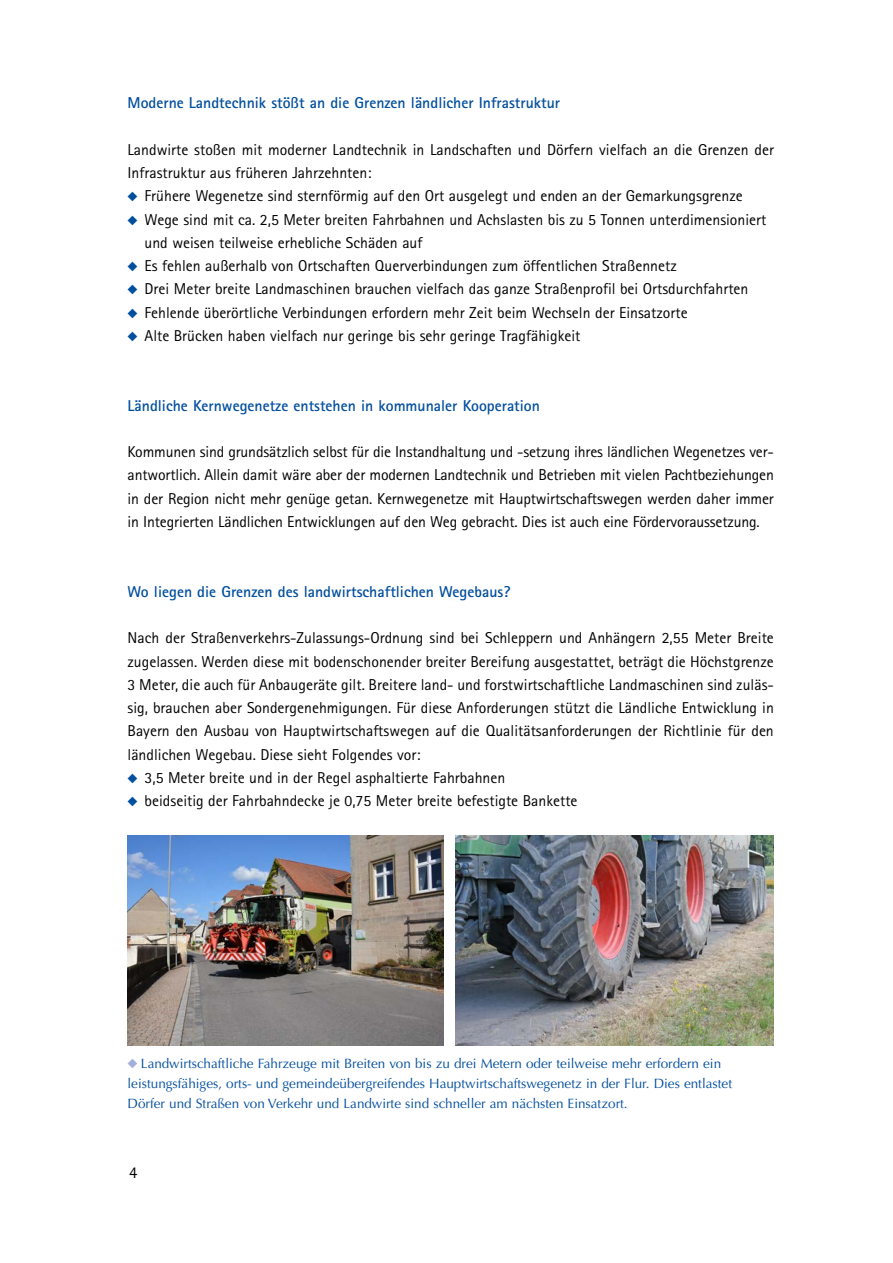
<style>
.page{position:relative;width:893px;height:1263px;background:#fff}
.page>*{position:absolute;margin:0;border:0;box-sizing:border-box;transform-origin:0 0}
.t1{font:16.5px "Rotis Sans Serif Pro";color:#000}
.Copy{font:15.75px/23.2px "Rotis Sans Serif Pro";color:#000}
.Head{font:700 15.75px "Rotis Sans Serif Pro";color:#004e9e}
.BU{font:13.5px/19.5px "Optima LT Std";color:#004e9e}
</style>
<div class="page">
<img style="left:128px;top:836px;width:316px;height:210px">
<img style="left:455px;top:836px;width:319px;height:210px">
<h2 class="Head" style="left:128px;top:93px;width:434px">Moderne Landtechnik stößt an die Grenzen ländlicher Infrastruktur</h2>
<p class="Copy" style="left:128px;top:138px;width:648px">Landwirte stoßen mit moderner Landtechnik in Landschaften und Dörfern vielfach an die Grenzen der<br>Infrastruktur aus früheren Jahrzehnten:</p>
<p class="Copy" style="left:145px;top:185px;width:600px">Frühere Wegenetze sind sternförmig auf den Ort ausgelegt und enden an der Gemarkungsgrenze</p>
<p class="Copy" style="left:145px;top:208px;width:623px">Wege sind mit ca. 2,5 Meter breiten Fahrbahnen und Achslasten bis zu 5 Tonnen unterdimensioniert und weisen teilweise erhebliche Schäden auf</p>
<p class="Copy" style="left:145px;top:254px;width:534px">Es fehlen außerhalb von Ortschaften Querverbindungen zum öffentlichen Straßennetz</p>
<p class="Copy" style="left:145px;top:278px;width:605px">Drei Meter breite Landmaschinen brauchen vielfach das ganze Straßenprofil bei Ortsdurchfahrten</p>
<p class="Copy" style="left:145px;top:301px;width:545px">Fehlende überörtliche Verbindungen erfordern mehr Zeit beim Wechseln der Einsatzorte</p>
<p class="Copy" style="left:145px;top:324px;width:437px">Alte Brücken haben vielfach nur geringe bis sehr geringe Tragfähigkeit</p>
<h2 class="Head" style="left:128px;top:395px;width:414px">Ländliche Kernwegenetze entstehen in kommunaler Kooperation</h2>
<p class="Copy" style="left:128px;top:440px;width:648px;text-align:justify">Kommunen sind grundsätzlich selbst für die Instandhaltung und -setzung ihres ländlichen Wegenetzes ver&shy;antwortlich. Allein damit wäre aber der modernen Landtechnik und Betrieben mit vielen Pachtbeziehungen in der Region nicht mehr genüge getan. Kernwegenetze mit Hauptwirtschaftswegen werden daher immer in Integrierten Ländlichen Entwicklungen auf den Weg gebracht. Dies ist auch eine Fördervoraussetzung.</p>
<h2 class="Head" style="left:128px;top:581px;width:384px">Wo liegen die Grenzen des landwirtschaftlichen Wegebaus?</h2>
<p class="Copy" style="left:128px;top:626px;width:648px;text-align:justify">Nach der Straßenverkehrs-Zulassungs-Ordnung sind bei Schleppern und Anhängern 2,55 Meter Breite zugelassen. Werden diese mit bodenschonender breiter Bereifung ausgestattet, beträgt die Höchstgrenze 3 Meter, die auch für Anbaugeräte gilt. Breitere land- und forstwirtschaftliche Landmaschinen sind zuläs&shy;sig, brauchen aber Sondergenehmigungen. Für diese Anforderungen stützt die Ländliche Entwicklung in Bayern den Ausbau von Hauptwirtschaftswegen auf die Qualitätsanforderungen der Richtlinie für den ländlichen Wegebau. Diese sieht Folgendes vor:</p>
<p class="Copy" style="left:145px;top:766px;width:362px">3,5 Meter breite und in der Regel asphaltierte Fahrbahnen</p>
<p class="Copy" style="left:145px;top:789px;width:434px">beidseitig der Fahrbahndecke je 0,75 Meter breite befestigte Bankette</p>
<p class="BU" style="left:128px;top:1054px;width:606px;text-indent:13px">Landwirtschaftliche Fahrzeuge mit Breiten von bis zu drei Metern oder teilweise mehr erfordern ein leistungsfähiges, orts- und gemeindeübergreifendes Hauptwirtschaftswegenetz in der Flur. Dies entlastet<br>Dörfer und Straßen von Verkehr und Landwirte sind schneller am nächsten Einsatzort.</p>
<p class="t1" style="left:129px;top:1163px;width:10px">4</p>
</div>
